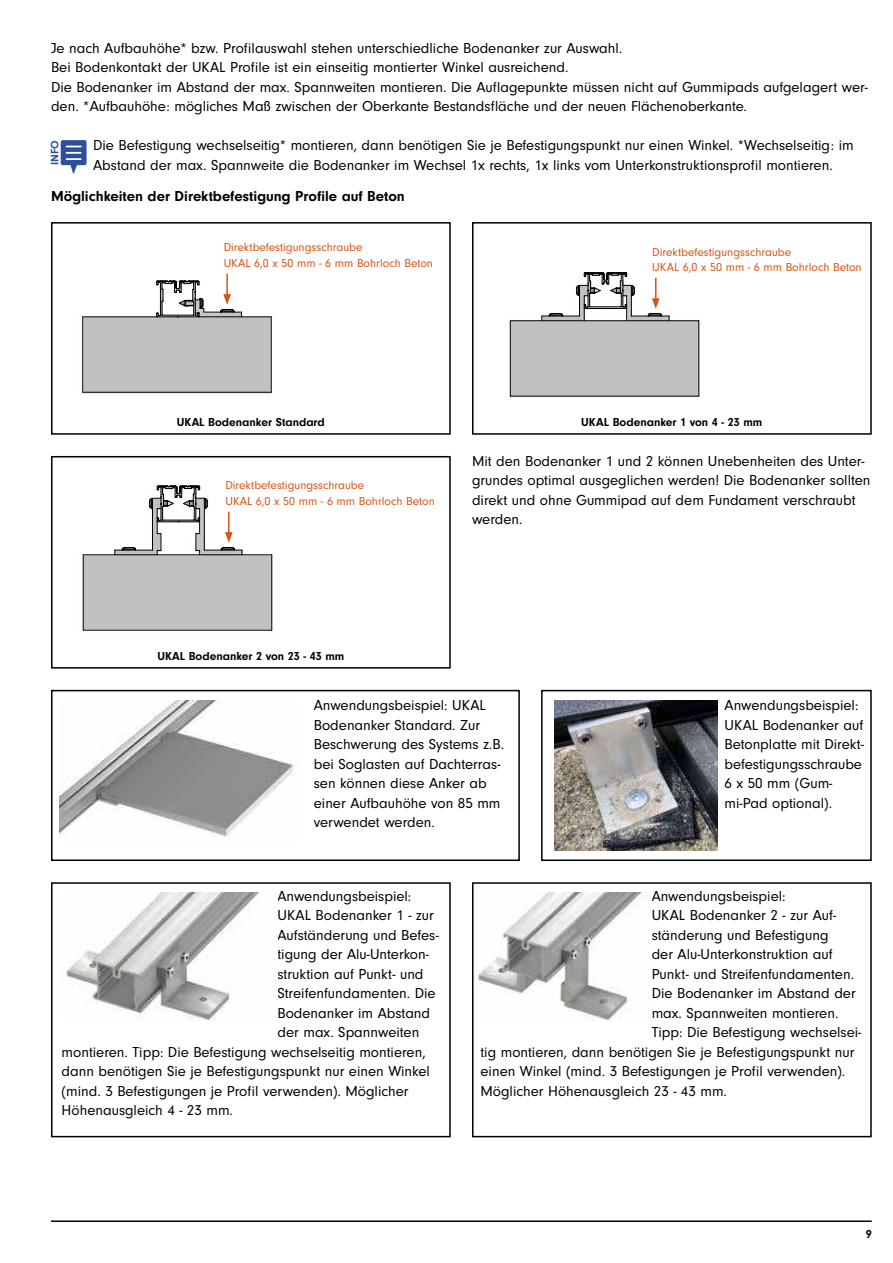
<style>
.page{position:relative;width:893px;height:1263px;background:#fff}
.page>*{position:absolute;margin:0;border:0;box-sizing:border-box;transform-origin:0 0}
.t1{font:15px/19.5px "Neuzeit Gro";color:#000}
.t2{font:700 15px "Neuzeit Gro";color:#000}
.t3{font:12px/15.6px "Neuzeit Gro";color:#d75414}
.t4{font:700 12px "Neuzeit Gro";color:#000}
.t5{font:700 11.25px "Neuzeit Gro";color:#2d519f}
</style>
<div class="page">
<hr style="left:51px;top:1220px;width:821px;height:2px;background:#000">
<div style="left:472px;top:222px;width:400px;height:213px;border:2px solid #000"></div>
<svg style="left:509px;top:272px;width:191px;height:125px"></svg>
<div style="left:51px;top:456px;width:400px;height:213px;border:2px solid #000"></div>
<svg style="left:82px;top:485px;width:191px;height:146px"></svg>
<div style="left:51px;top:222px;width:400px;height:213px;border:2px solid #000"></div>
<hr style="left:226px;top:274px;width:2px;height:22px;background:#d75414">
<svg style="left:82px;top:280px;width:190px;height:113px"></svg>
<div style="left:541px;top:690px;width:331px;height:171px;border:2px solid #000"></div>
<img style="left:554px;top:700px;width:164px;height:151px">
<div style="left:51px;top:690px;width:469px;height:171px;border:2px solid #000"></div>
<img style="left:60px;top:700px;width:240px;height:137px">
<div style="left:51px;top:882px;width:400px;height:255px;border:2px solid #000"></div>
<img style="left:66px;top:893px;width:193px;height:128px">
<div style="left:472px;top:882px;width:400px;height:255px;border:2px solid #000"></div>
<img style="left:476px;top:893px;width:167px;height:128px">
<svg style="left:61px;top:140px;width:26px;height:34px"></svg>
<p class="t1" style="left:51px;top:39px;width:818px">Je nach Aufbauhöhe* bzw. Profilauswahl stehen unterschiedliche Bodenanker zur Auswahl.<br>Bei Bodenkontakt der UKAL Profile ist ein einseitig montierter Winkel ausreichend.<br>Die Bodenanker im Abstand der max. Spannweiten montieren. Die Auflagepunkte müssen nicht auf Gummipads aufgelagert wer&shy;den. *Aufbauhöhe: mögliches Maß zwischen der Oberkante Bestandsfläche und der neuen Flächenoberkante.</p>
<p class="t1" style="left:93px;top:137px;width:762px">Die Befestigung wechselseitig* montieren, dann benötigen Sie je Befestigungspunkt nur einen Winkel. *Wechselseitig: im<br>Abstand der max. Spannweite die Bodenanker im Wechsel 1x rechts, 1x links vom Unterkonstruktionsprofil montieren.</p>
<p class="t5" style="left:51px;top:165px;width:26px;rotate:-90deg">INFO</p>
<p class="t2" style="left:51px;top:191px;width:355px">Möglichkeiten der Direktbefestigung Profile auf Beton</p>
<p class="t3" style="left:224px;top:241px;width:211px">Direktbefestigungsschraube<br>UKAL 6,0 x 50 mm - 6 mm Bohrloch Beton</p>
<p class="t3" style="left:652px;top:245px;width:211px">Direktbefestigungsschraube<br>UKAL 6,0 x 50 mm - 6 mm Bohrloch Beton</p>
<p class="t4" style="left:177px;top:418px;width:149px">UKAL Bodenanker Standard</p>
<p class="t3" style="left:225px;top:479px;width:211px">Direktbefestigungsschraube<br>UKAL 6,0 x 50 mm - 6 mm Bohrloch Beton</p>
<p class="t4" style="left:581px;top:418px;width:183px">UKAL Bodenanker 1 von 4 - 23 mm</p>
<p class="t1" style="left:472px;top:453px;width:400px">Mit den Bodenanker 1 und 2 können Unebenheiten des Unter&shy;grundes optimal ausgeglichen werden! Die Bodenanker sollten direkt und ohne Gummipad auf dem Fundament verschraubt werden.</p>
<p class="t4" style="left:157px;top:652px;width:189px">UKAL Bodenanker 2 von 23 - 43 mm</p>
<p class="t1" style="left:314px;top:697px;width:192px">Anwendungsbeispiel: UKAL<br>Bodenanker Standard. Zur<br>Beschwerung des Systems z.B. bei Soglasten auf Dachterras&shy;sen können diese Anker ab einer Aufbauhöhe von 85 mm verwendet werden.</p>
<p class="t1" style="left:725px;top:697px;width:141px">Anwendungsbeispiel:<br>UKAL Bodenanker auf<br>Betonplatte mit Direkt&shy;befestigungsschraube<br>6 x 50 mm (Gum&shy;mi-Pad optional).</p>
<p class="t1" style="left:277px;top:888px;width:135px">Anwendungsbeispiel:</p>
<p class="t1" style="left:277px;top:907px;width:158px">UKAL Bodenanker 1 - zur</p>
<p class="t1" style="left:277px;top:927px;width:163px">Aufständerung und Befes-</p>
<p class="t1" style="left:277px;top:946px;width:153px">tigung der Alu-Unterkon-</p>
<p class="t1" style="left:277px;top:966px;width:148px">struktion auf Punkt- und</p>
<p class="t1" style="left:277px;top:985px;width:160px">Streifenfundamenten. Die</p>
<p class="t1" style="left:277px;top:1005px;width:154px">Bodenanker im Abstand</p>
<p class="t1" style="left:277px;top:1024px;width:143px">der max. Spannweiten</p>
<p class="t1" style="left:62px;top:1044px;width:366px">montieren. Tipp: Die Befestigung wechselseitig montieren,</p>
<p class="t1" style="left:62px;top:1063px;width:370px">dann benötigen Sie je Befestigungspunkt nur einen Winkel</p>
<p class="t1" style="left:62px;top:1083px;width:348px">(mind. 3 Befestigungen je Profil verwenden). Möglicher</p>
<p class="t1" style="left:62px;top:1102px;width:173px">Höhenausgleich 4 - 23 mm.</p>
<p class="t1" style="left:652px;top:888px;width:135px">Anwendungsbeispiel:</p>
<p class="t1" style="left:652px;top:907px;width:186px">UKAL Bodenanker 2 - zur Auf-</p>
<p class="t1" style="left:652px;top:927px;width:178px">ständerung und Befestigung</p>
<p class="t1" style="left:652px;top:946px;width:183px">der Alu-Unterkonstruktion auf</p>
<p class="t1" style="left:652px;top:966px;width:204px">Punkt- und Streifenfundamenten.</p>
<p class="t1" style="left:652px;top:985px;width:206px">Die Bodenanker im Abstand der</p>
<p class="t1" style="left:652px;top:1005px;width:188px">max. Spannweiten montieren.</p>
<p class="t1" style="left:652px;top:1024px;width:211px">Tipp: Die Befestigung wechselsei-</p>
<p class="t1" style="left:480px;top:1044px;width:375px">tig montieren, dann benötigen Sie je Befestigungspunkt nur</p>
<p class="t1" style="left:480px;top:1063px;width:366px">einen Winkel (mind. 3 Befestigungen je Profil verwenden).</p>
<p class="t1" style="left:480px;top:1083px;width:248px">Möglicher Höhenausgleich 23 - 43 mm.</p>
<p class="t4" style="left:866px;top:1230px;width:7px">9</p>
</div>
